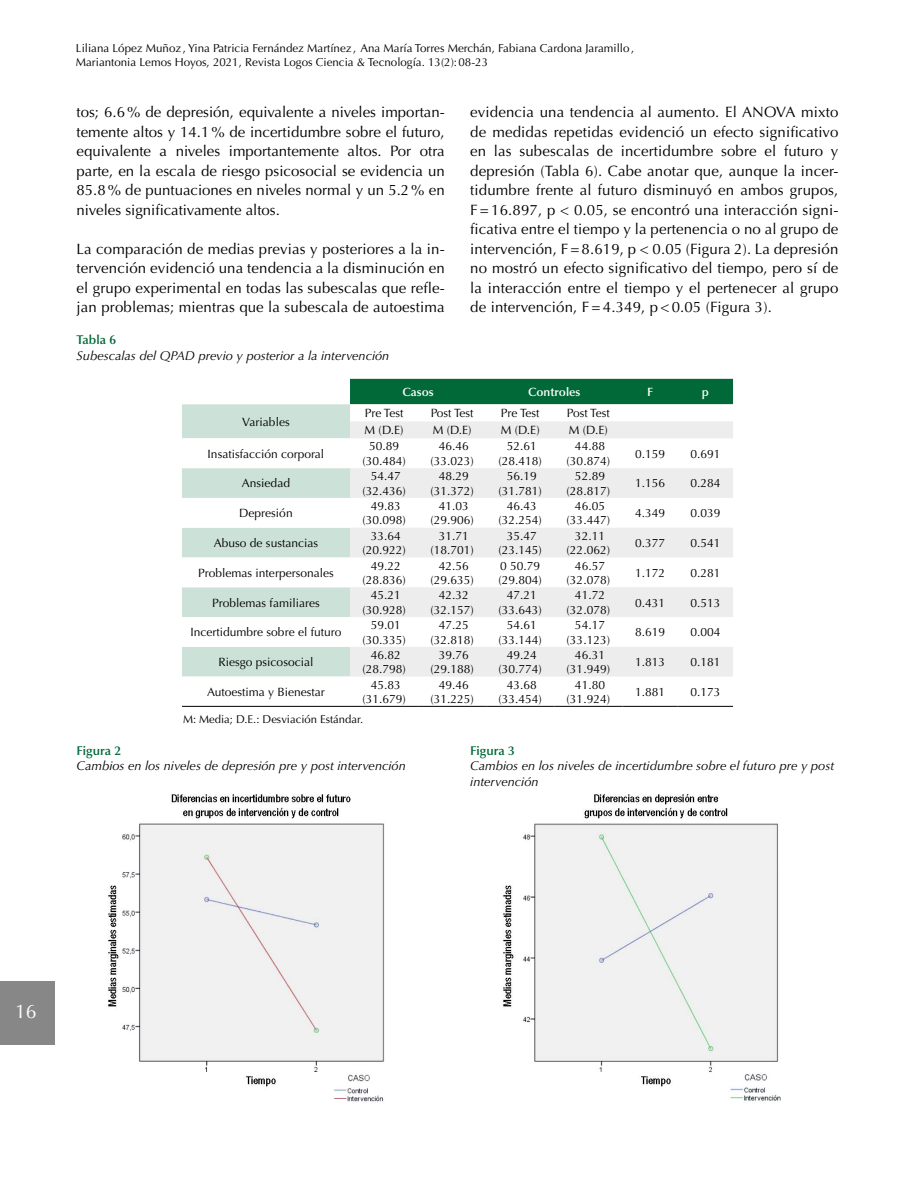
<style>
.page{position:relative;width:915px;height:1191px;background:#fff}
.page>*{position:absolute;margin:0;border:0;box-sizing:border-box;transform-origin:0 0}
.t1{font:19.5px "Optima LT Std";color:#fff}
.Tex1_Contenido{font:15px/19.5px "Optima LT Std";letter-spacing:.01em;color:#000;text-align:justify}
.T7_TitFigura_TexNegr{font:italic 12.75px/15.8px "Optima LT Std";color:#000}
.T7_TitFig_Tab_verde{font:600 12.75px "Optima LT Std";color:#006937}
.Tex6_Textabla{font:12px/14.4px "Optima LT Std";color:#000;text-align:center}
.Tex7_TitColtabla{font:600 12px "Optima LT Std";color:#fff}
.t2{font:11.55px/13.5px "Optima LT Std";color:#000}
.Tex8_Nota_Fuente{font:11.25px "Optima LT Std";color:#000}
</style>
<div class="page">
<img style="left:108px;top:794px;width:277px;height:308px">
<img style="left:503px;top:794px;width:278px;height:307px">
<div style="left:0;top:981px;width:54px;height:64px;background:#878787"></div>
<div style="left:350px;top:379px;width:382px;height:25px;background:#006937"></div>
<svg style="left:182px;top:404px;width:550px;height:302px"></svg>
<svg style="left:350px;top:421px;width:382px;height:255px;fill:#ededed"></svg>
<hr style="left:182px;top:706px;width:168px;height:1px;background:#000">
<hr style="left:350px;top:706px;width:68px;height:1px;background:#000">
<hr style="left:418px;top:706px;width:68px;height:1px;background:#000">
<hr style="left:486px;top:706px;width:68px;height:1px;background:#000">
<hr style="left:554px;top:706px;width:68px;height:1px;background:#000">
<hr style="left:622px;top:706px;width:55px;height:1px;background:#000">
<hr style="left:677px;top:706px;width:55px;height:1px;background:#000">
<p class="t2" style="left:76px;top:42px;width:559px">Liliana López Muñoz , Yina Patricia Fernández Martínez , Ana María Torres Merchán, Fabiana Cardona Jaramillo,<br>Mariantonia Lemos Hoyos, 2021, Revista Logos Ciencia &amp; Tecnología. 13(2):08-23</p>
<p class="Tex1_Contenido" style="left:77px;top:103px;width:369px">tos; 6.6% de depresión, equivalente a niveles importan&shy;temente altos y 14.1% de incertidumbre sobre el futuro, equivalente a niveles importantemente altos. Por otra parte, en la escala de riesgo psicosocial se evidencia un 85.8% de puntuaciones en niveles normal y un 5.2% en niveles significativamente altos.</p>
<p class="Tex1_Contenido" style="left:77px;top:239px;width:369px">La comparación de medias previas y posteriores a la in&shy;tervención evidenció una tendencia a la disminución en el grupo experimental en todas las subescalas que refle&shy;jan problemas; mientras que la subescala de autoestima</p>
<p class="Tex1_Contenido" style="left:470px;top:103px;width:369px">evidencia una tendencia al aumento. El ANOVA mixto de medidas repetidas evidenció un efecto significativo en las subescalas de incertidumbre sobre el futuro y depresión (Tabla 6). Cabe anotar que, aunque la incer&shy;tidumbre frente al futuro disminuyó en ambos grupos, F=16.897, p &lt; 0.05, se encontró una interacción signi&shy;ficativa entre el tiempo y la pertenencia o no al grupo de intervención, F=8.619, p &lt; 0.05 (Figura 2). La depresión no mostró un efecto significativo del tiempo, pero sí de la interacción entre el tiempo y el pertenecer al grupo de intervención, F=4.349, p&lt;0.05 (Figura 3).</p>
<p class="T7_TitFig_Tab_verde" style="left:77px;top:332px;width:41px">Tabla 6</p>
<p class="T7_TitFigura_TexNegr" style="left:77px;top:348px;width:314px">Subescalas del QPAD previo y posterior a la intervención</p>
<p class="Tex7_TitColtabla" style="left:402px;top:385px;width:33px">Casos</p>
<p class="Tex7_TitColtabla" style="left:528px;top:385px;width:54px">Controles</p>
<p class="Tex7_TitColtabla" style="left:646px;top:385px;width:7px">F</p>
<p class="Tex7_TitColtabla" style="left:701px;top:385px;width:9px">p</p>
<p class="Tex6_Textabla" style="left:242px;top:415px;width:49px">Variables</p>
<p class="Tex6_Textabla" style="left:364px;top:406px;width:40px">Pre Test</p>
<p class="Tex6_Textabla" style="left:430px;top:406px;width:44px">Post Test</p>
<p class="Tex6_Textabla" style="left:500px;top:406px;width:40px">Pre Test</p>
<p class="Tex6_Textabla" style="left:566px;top:406px;width:44px">Post Test</p>
<p class="Tex6_Textabla" style="left:364px;top:423px;width:40px">M (D.E)</p>
<p class="Tex6_Textabla" style="left:432px;top:423px;width:40px">M (D.E)</p>
<p class="Tex6_Textabla" style="left:500px;top:423px;width:40px">M (D.E)</p>
<p class="Tex6_Textabla" style="left:568px;top:423px;width:40px">M (D.E)</p>
<p class="Tex6_Textabla" style="left:207px;top:446px;width:118px">Insatisfacción corporal</p>
<p class="Tex6_Textabla" style="left:362px;top:439px;width:45px">50.89 (30.484)</p>
<p class="Tex6_Textabla" style="left:430px;top:439px;width:45px">46.46 (33.023)</p>
<p class="Tex6_Textabla" style="left:498px;top:439px;width:45px">52.61 (28.418)</p>
<p class="Tex6_Textabla" style="left:566px;top:439px;width:45px">44.88 (30.874)</p>
<p class="Tex6_Textabla" style="left:634px;top:446px;width:32px">0.159</p>
<p class="Tex6_Textabla" style="left:690px;top:446px;width:32px">0.691</p>
<p class="Tex6_Textabla" style="left:242px;top:476px;width:50px">Ansiedad</p>
<p class="Tex6_Textabla" style="left:362px;top:469px;width:45px">54.47 (32.436)</p>
<p class="Tex6_Textabla" style="left:430px;top:469px;width:45px">48.29 (31.372)</p>
<p class="Tex6_Textabla" style="left:498px;top:469px;width:45px">56.19 (31.781)</p>
<p class="Tex6_Textabla" style="left:566px;top:469px;width:45px">52.89 (28.817)</p>
<p class="Tex6_Textabla" style="left:634px;top:476px;width:32px">1.156</p>
<p class="Tex6_Textabla" style="left:690px;top:476px;width:32px">0.284</p>
<p class="Tex6_Textabla" style="left:239px;top:506px;width:55px">Depresión</p>
<p class="Tex6_Textabla" style="left:362px;top:499px;width:45px">49.83 (30.098)</p>
<p class="Tex6_Textabla" style="left:430px;top:499px;width:45px">41.03 (29.906)</p>
<p class="Tex6_Textabla" style="left:498px;top:499px;width:45px">46.43 (32.254)</p>
<p class="Tex6_Textabla" style="left:566px;top:499px;width:45px">46.05 (33.447)</p>
<p class="Tex6_Textabla" style="left:634px;top:506px;width:32px">4.349</p>
<p class="Tex6_Textabla" style="left:690px;top:506px;width:32px">0.039</p>
<p class="Tex6_Textabla" style="left:214px;top:536px;width:106px">Abuso de sustancias</p>
<p class="Tex6_Textabla" style="left:362px;top:529px;width:45px">33.64 (20.922)</p>
<p class="Tex6_Textabla" style="left:430px;top:529px;width:45px">31.71 (18.701)</p>
<p class="Tex6_Textabla" style="left:498px;top:529px;width:45px">35.47 (23.145)</p>
<p class="Tex6_Textabla" style="left:566px;top:529px;width:45px">32.11 (22.062)</p>
<p class="Tex6_Textabla" style="left:634px;top:536px;width:32px">0.377</p>
<p class="Tex6_Textabla" style="left:690px;top:536px;width:32px">0.541</p>
<p class="Tex6_Textabla" style="left:198px;top:565px;width:137px">Problemas interpersonales</p>
<p class="Tex6_Textabla" style="left:362px;top:558px;width:45px">49.22 (28.836)</p>
<p class="Tex6_Textabla" style="left:430px;top:558px;width:45px">42.56 (29.635)</p>
<p class="Tex6_Textabla" style="left:498px;top:558px;width:45px;text-align:left">0 50.79 (29.804)</p>
<p class="Tex6_Textabla" style="left:566px;top:558px;width:45px">46.57 (32.078)</p>
<p class="Tex6_Textabla" style="left:634px;top:565px;width:32px">1.172</p>
<p class="Tex6_Textabla" style="left:690px;top:565px;width:32px">0.281</p>
<p class="Tex6_Textabla" style="left:212px;top:595px;width:109px">Problemas familiares</p>
<p class="Tex6_Textabla" style="left:362px;top:588px;width:45px">45.21 (30.928)</p>
<p class="Tex6_Textabla" style="left:430px;top:588px;width:45px">42.32 (32.157)</p>
<p class="Tex6_Textabla" style="left:498px;top:588px;width:45px">47.21 (33.643)</p>
<p class="Tex6_Textabla" style="left:566px;top:588px;width:45px">41.72 (32.078)</p>
<p class="Tex6_Textabla" style="left:634px;top:595px;width:32px">0.431</p>
<p class="Tex6_Textabla" style="left:690px;top:595px;width:32px">0.513</p>
<p class="Tex6_Textabla" style="left:190px;top:625px;width:152px">Incertidumbre sobre el futuro</p>
<p class="Tex6_Textabla" style="left:362px;top:618px;width:45px">59.01 (30.335)</p>
<p class="Tex6_Textabla" style="left:430px;top:618px;width:45px">47.25 (32.818)</p>
<p class="Tex6_Textabla" style="left:498px;top:618px;width:45px">54.61 (33.144)</p>
<p class="Tex6_Textabla" style="left:566px;top:618px;width:45px">54.17 (33.123)</p>
<p class="Tex6_Textabla" style="left:634px;top:625px;width:32px">8.619</p>
<p class="Tex6_Textabla" style="left:690px;top:625px;width:32px">0.004</p>
<p class="Tex6_Textabla" style="left:218px;top:655px;width:96px">Riesgo psicosocial</p>
<p class="Tex6_Textabla" style="left:362px;top:648px;width:45px">46.82 (28.798)</p>
<p class="Tex6_Textabla" style="left:430px;top:648px;width:45px">39.76 (29.188)</p>
<p class="Tex6_Textabla" style="left:498px;top:648px;width:45px">49.24 (30.774)</p>
<p class="Tex6_Textabla" style="left:566px;top:648px;width:45px">46.31 (31.949)</p>
<p class="Tex6_Textabla" style="left:634px;top:655px;width:32px">1.813</p>
<p class="Tex6_Textabla" style="left:690px;top:655px;width:32px">0.181</p>
<p class="Tex6_Textabla" style="left:207px;top:685px;width:119px">Autoestima y Bienestar</p>
<p class="Tex6_Textabla" style="left:362px;top:677px;width:45px">45.83 (31.679)</p>
<p class="Tex6_Textabla" style="left:430px;top:677px;width:45px">49.46 (31.225)</p>
<p class="Tex6_Textabla" style="left:498px;top:677px;width:45px">43.68 (33.454)</p>
<p class="Tex6_Textabla" style="left:566px;top:677px;width:45px">41.80 (31.924)</p>
<p class="Tex6_Textabla" style="left:634px;top:685px;width:32px">1.881</p>
<p class="Tex6_Textabla" style="left:690px;top:685px;width:32px">0.173</p>
<p class="Tex8_Nota_Fuente" style="left:183px;top:713px;width:181px">M: Media; D.E.: Desviación Estándar.</p>
<p class="T7_TitFig_Tab_verde" style="left:77px;top:743px;width:46px">Figura 2</p>
<p class="T7_TitFigura_TexNegr" style="left:77px;top:758px;width:330px">Cambios en los niveles de depresión pre y post intervención</p>
<p class="T7_TitFig_Tab_verde" style="left:470px;top:743px;width:46px">Figura 3</p>
<p class="T7_TitFigura_TexNegr" style="left:470px;top:758px;width:365px">Cambios en los niveles de incertidumbre sobre el futuro pre y post intervención</p>
<h1 class="t1" style="left:15px;top:1000px;width:23px">16</h1>
</div>
